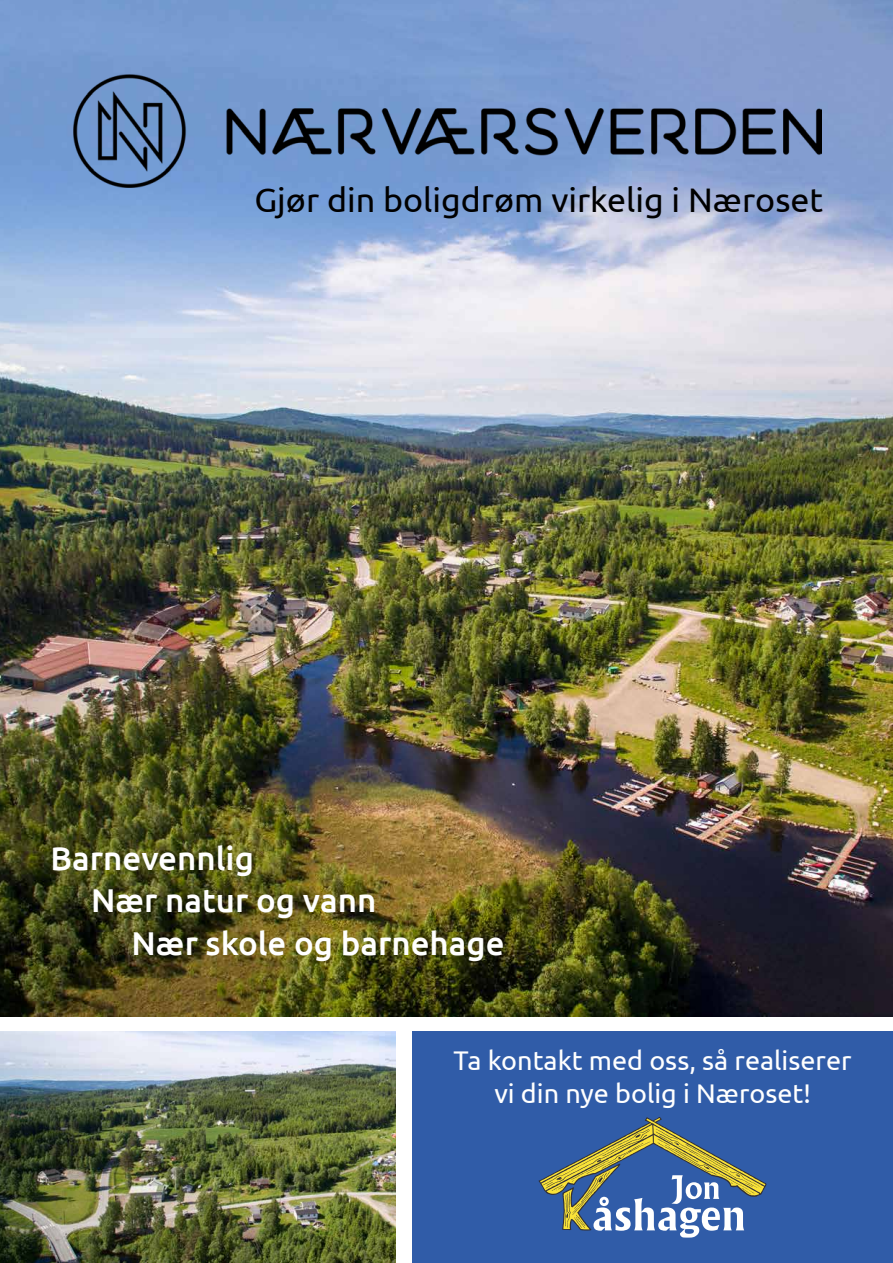
<style>
.page{position:relative;width:893px;height:1263px;background:#fff}
.page>*{position:absolute;margin:0;border:0;box-sizing:border-box;transform-origin:0 0}
.t1{font:34.05px "Ubuntu";color:#000}
.t2{font:500 33px "Ubuntu";color:#fff}
.t3{font:27px/32.4px "Ubuntu";color:#fff;text-align:center}
</style>
<div class="page">
<img style="left:0;top:0;width:893px;height:1016px">
<img style="left:0;top:1031px;width:395px;height:232px">
<div style="left:412px;top:1031px;width:481px;height:232px;background:#305ca8"></div>
<svg style="left:539px;top:1117px;width:228px;height:120px"></svg>
<img style="left:74px;top:74px;width:747px;height:113px">
<p class="t1" style="left:254px;top:179px;width:570px">Gjør din boligdrøm virkelig i Næroset</p>
<p class="t2" style="left:51px;top:837px;width:205px">Barnevennlig</p>
<p class="t2" style="left:91px;top:880px;width:287px">Nær natur og vann</p>
<p class="t2" style="left:132px;top:922px;width:375px">Nær skole og barnehage</p>
<p class="t3" style="left:454px;top:1044px;width:399px">Ta kontakt med oss, så realiserer vi din nye bolig i Næroset!</p>
</div>
